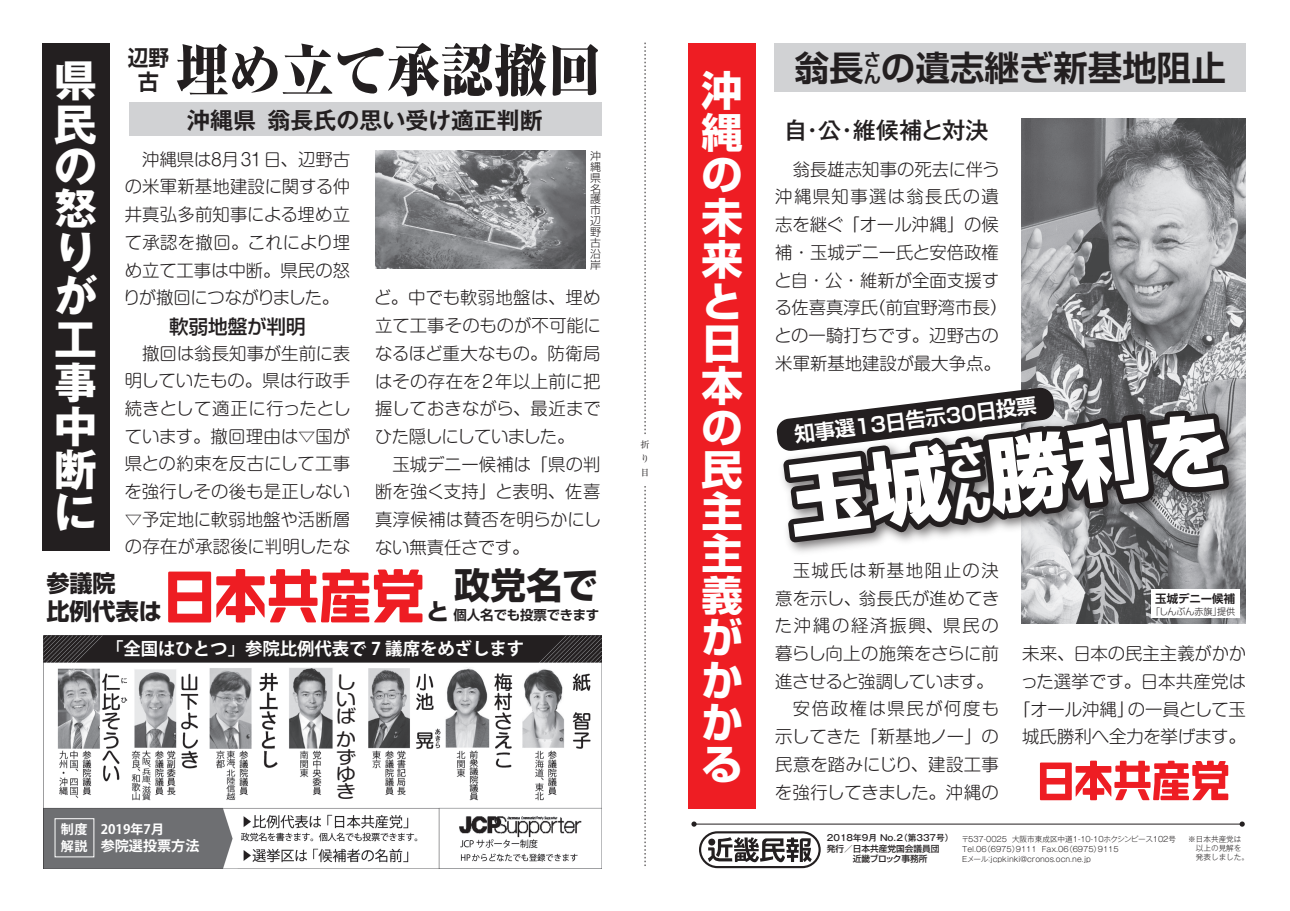
<style>
.page{position:relative;width:1290px;height:911px;background:#fff}
.page>*{position:absolute;margin:0;border:0;box-sizing:border-box;transform-origin:0 0}
.t1{font:800 80.75px "Shin Go Pr 5";color:#fff}
.t2{font:800 expanded 56.5px "Ryumin Pr 5";letter-spacing:-.005em;color:#231f20;scale:.95 1}
.t3{font:700 43.38px/43.1px "Gothic MB101 Pr 5";color:#fff}
.t4{font:700 41px/42.1px "Shin Go Pr 5";color:#fff;text-align:justify}
.t5{font:700 36px "Shin Go Pr 5";color:#231f20}
.t6{font:700 34.5px "Shin Go Pr 5 De";color:#231f20}
.t7{font:500 23.12px "Gothic MB101 Pr 5";color:#231f20}
.t8{font:700 23.12px/28.2px "Shin Go Pr 5";color:#231f20}
.t9{font:700 23px "Gothic MB101 Pr 5 De";color:#231f20}
.t10{font:700 21.75px/23.9px "Shin Go Pr 5 De";color:#231f20;text-align:center;scale:.95 1}
.t11{font:700 20.38px "Shin Go Pr 5 De";color:#fff}
.t12{font:500 19.5px "Shin Go Pr 5";color:#231f20}
.t13{font:18px/17.5px "Shin M Go Pro";color:#231f20;text-align:justify;scale:1.14 1}
.t14{font:300 17.38px/27.8px "Shin M Go Pro";color:#231f20}
.t15{font:300 17.38px/27.8px "Shin M Go Pro";letter-spacing:.02em;color:#231f20}
.t16{font:700 17.38px "Koz Go Pro";color:#fff}
.t17{font:700 14.12px "Koz Go Pro";color:#fff}
.t18{font:700 13.38px "Shin Go Pr 5 De";letter-spacing:-.005em;color:#231f20}
.t19{font:700 13px/17.4px "Koz Go Pro";color:#fff}
.t20{font:700 11.5px "Shin Go Pr 5 De";color:#231f20}
.t21{font:300 10.88px/10.9px "Shin Go Pr 5";color:#231f20;text-align:justify}
.t22{font:9.12px/13.8px "Ryumin Pr 5";color:#231f20}
.t23{font:300 9px "Shin Go Pr 5";letter-spacing:-.005em;color:#231f20}
.t24{font:500 8.62px/10.9px "Shin Go Pr 5";color:#231f20}
.t25{font:500 8.62px "Gothic MB101 Pr 5";color:#231f20}
.t26{font:300 7.62px/9.8px "Gothic MB101 Pr 5";color:#231f20}
.s1{font-size:17.25px}
.s2{font-size:40.38px}
</style>
<div class="page">
<div style="left:689px;top:43px;width:67px;height:765px;background:#ee1d23"></div>
<div style="left:42px;top:43px;width:67px;height:507px;background:#231f20"></div>
<div style="left:775px;top:43px;width:471px;height:48px;background:#d1d2d4"></div>
<svg style="left:708px;top:837px;width:104px;height:25px"></svg>
<div style="left:699px;top:831px;width:122px;height:37px;border:2px solid #231f20;border-radius:17px"></div>
<hr style="left:694px;top:823px;width:548px;height:1px;background:#231f20">
<svg style="left:1239px;top:821px;width:6px;height:5px"></svg>
<svg style="left:691px;top:821px;width:6px;height:5px"></svg>
<svg style="left:168px;top:569px;width:254px;height:53px"></svg>
<img style="left:44px;top:635px;width:557px;height:233px">
<div style="left:335px;top:671px;width:28px;height:100px;background:#fff"></div>
<div style="left:108px;top:637px;width:423px;height:22px;background:#231f20"></div>
<div style="left:55px;top:818px;width:39px;height:39px;border:1px solid #fff"></div>
<svg style="left:1040px;top:760px;width:188px;height:40px"></svg>
<img style="left:1022px;top:119px;width:224px;height:504px">
<img style="left:793px;top:388px;width:453px;height:190px">
<svg style="left:834px;top:91px;width:129px;height:487px"></svg>
<div style="left:1151px;top:589px;width:88px;height:29px;background:#fff"></div>
<div style="left:129px;top:103px;width:472px;height:33px;background:#d1d2d4"></div>
<img style="left:375px;top:150px;width:210px;height:118px">
<svg style="left:645px;top:43px;width:1px;height:823px"></svg>
<div style="left:639px;top:435px;width:12px;height:49px;background:#fff"></div>
<svg style="left:776px;top:387px;width:461px;height:162px;background:#646163"></svg>
<h2 class="t2" style="left:176px;top:26px;width:449px">埋め立て承認撤回</h2>
<h3 class="t6" style="left:795px;top:39px;width:88px">翁長<sup>さ</sup></h3>
<p class="t10" style="left:128px;top:44px;width:45px">辺野古</p>
<h3 class="t6" style="left:864px;top:39px;width:364px"><span class="s1">ん</span>の遺志継ぎ新基地阻止</h3>
<h3 class="t3" style="left:54px;top:56px;width:45px">県民の怒りが工事中断に</h3>
<h3 class="t4" style="left:701px;top:67px;width:43px">沖縄の未来と日本の民主主義がかかる</h3>
<h3 class="t9" style="left:187px;top:101px;width:357px">沖縄県翁長氏の思い受け適正判断</h3>
<p class="t14" style="left:123px;top:143px;width:228px;text-align:justify">　沖縄県は８月31日、辺野古の米軍新基地建設に関する仲井真弘多前知事による埋め立て承認を撤回。これにより埋め立て工事は中断。県民の怒りが撤回につながりました。</p>
<p class="t12" style="left:169px;top:310px;width:138px">軟弱地盤が判明</p>
<p class="t14" style="left:124px;top:337px;width:228px;text-align:justify">　撤回は翁長知事が生前に表明していたもの。県は行政手続きとして適正に行ったとしています。撤回理由は▽国が県との約束を反古にして工事を強行しその後も是正しない▽予定地に軟弱地盤や活断層の存在が承認後に判明したな</p>
<h3 class="t7" style="left:784px;top:111px;width:206px">自・公・維候補と対決</h3>
<p class="t21" style="left:590px;top:149px;width:12px">沖縄県名護市辺野古沿岸</p>
<p class="t14" style="left:774px;top:153px;width:234px">　翁長雄志知事の死去に伴う沖縄県知事選は翁長氏の遺志を継ぐ「オール沖縄」の候補・玉城デニー氏と安倍政権と自・公・維新が全面支援する佐喜真淳氏（前宜野湾市長）との一騎打ちです。辺野古の米軍新基地建設が最大争点。</p>
<p class="t14" style="left:374px;top:282px;width:228px">ど。中でも軟弱地盤は、埋め立て工事そのものが不可能になるほど重大なもの。防衛局はその存在を2年以上前に把握しておきながら、最近までひた隠しにしていました。<br>　玉城デニー候補は「県の判断を強く支持」と表明、佐喜真淳候補は賛否を明らかにしない無責任さです。</p>
<p class="t11" style="left:792px;top:418px;width:245px;rotate:-7deg">知事選13日告示30日投票</p>
<h1 class="t1" style="left:941px;top:418px;width:283px;rotate:-7deg"><span class="s2">ん</span>勝利を</h1>
<p class="t22" style="left:640px;top:437px;width:10px">折り目</p>
<p class="t15" style="left:775px;top:554px;width:226px">　玉城氏は新基地阻止の決意を示し、翁長氏が進めてきた沖縄の経済振興、県民の暮らし向上の施策をさらに前進させると強調しています。　安倍政権は県民が何度も示してきた「新基地ノー」の民意を踏みにじり、建設工事を強行してきました。沖縄の</p>
<h3 class="t5" style="left:454px;top:557px;width:146px">政党名で</h3>
<p class="t18" style="left:453px;top:604px;width:147px">個人名でも投票できます</p>
<h3 class="t8" style="left:46px;top:567px;width:117px">参議院<br>比例代表は</h3>
<p class="t20" style="left:1155px;top:589px;width:81px">玉城デニー候補</p>
<p class="t23" style="left:1151px;top:603px;width:85px">「しんぶん赤旗」提供</p>
<p class="t14" style="left:1013px;top:638px;width:234px;text-align:center">未来、日本の民主主義がかかった選挙です。日本共産党は「オール沖縄」の一員として玉城氏勝利へ全力を挙げます。</p>
<h3 class="t8" style="left:426px;top:595px;width:25px">と</h3>
<p class="t16" style="left:106px;top:637px;width:420px">「全国はひとつ」参院比例代表で 7 議席をめざします</p>
<p class="t13" style="left:336px;top:671px;width:19px">しいば</p>
<p class="t13" style="left:336px;top:728px;width:19px">かずゆき</p>
<p class="t19" style="left:61px;top:821px;width:28px">制度解説</p>
<p class="t19" style="left:101px;top:821px;width:65px">2019年7月</p>
<p class="t17" style="left:101px;top:836px;width:100px">参院選投票方法</p>
<p class="t25" style="left:827px;top:830px;width:128px">2018年9月 No.2（第337号）</p>
<p class="t24" style="left:827px;top:842px;width:114px">発行／日本共産党国会議員団　　　近畿ブロック事務所</p>
<p class="t26" style="left:961px;top:833px;width:216px">〒537-0025 大阪市東成区中道1-10-10ホクシンピース102号<br>Tel.06（6975）9111 Fax.06（6975）9115<br>Eメール：jcpkinki@cronos.ocn.ne.jp</p>
<p class="t26" style="left:1188px;top:834px;width:62px;line-height:9.1px">※日本共産党は　以上の見解を　発表しました。</p>
</div>
